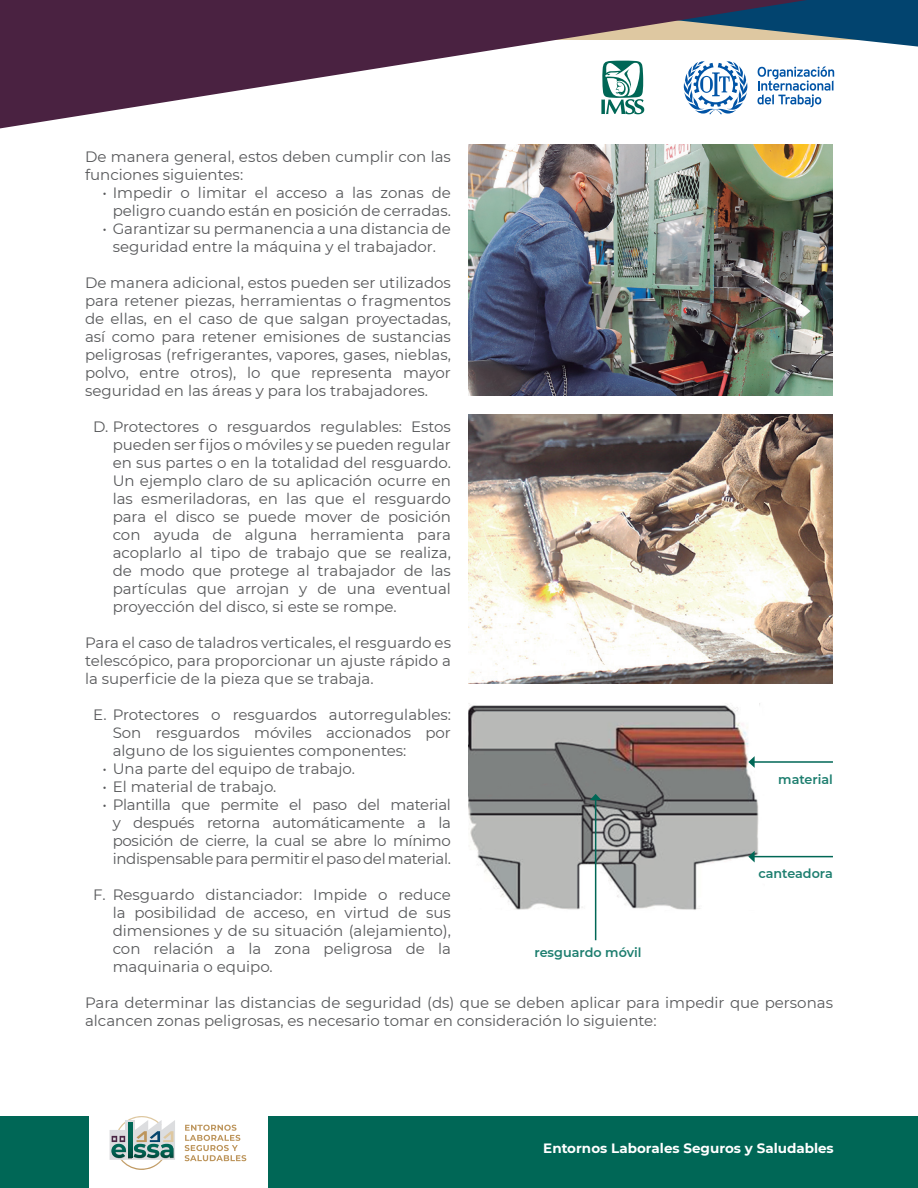
<style>
.page{position:relative;width:918px;height:1188px;background:#fff}
.page>*{position:absolute;margin:0;border:0;box-sizing:border-box;transform-origin:0 0}
.t1{font:15px/18px "Montserrat";color:#57585a;text-align:justify}
.t2{font:700 13.5px "Montserrat";color:#fff}
.t3{font:600 12.75px "Montserrat";color:#1d7e6f}
</style>
<div class="page">
<div style="left:268px;top:1116px;width:650px;height:72px;background:#006756"></div>
<div style="left:0;top:1116px;width:88px;height:72px;background:#006756"></div>
<svg style="left:0;top:0;width:918px;height:129px"></svg>
<svg style="left:185px;top:1125px;width:61px;height:36px"></svg>
<svg style="left:110px;top:1116px;width:65px;height:54px"></svg>
<img style="left:468px;top:145px;width:365px;height:251px">
<img style="left:468px;top:414px;width:365px;height:270px">
<img style="left:468px;top:703px;width:296px;height:215px">
<hr style="left:595px;top:799px;width:1px;height:141px;background:#006756">
<svg style="left:590px;top:794px;width:12px;height:6px"></svg>
<hr style="left:754px;top:761px;width:79px;height:2px;background:#006756">
<svg style="left:748px;top:756px;width:7px;height:12px"></svg>
<hr style="left:754px;top:856px;width:79px;height:1px;background:#006756">
<svg style="left:748px;top:851px;width:7px;height:11px"></svg>
<p class="t1" style="left:85px;top:147px;width:367px">De manera general, estos deben cumplir con las funciones siguientes:</p>
<p class="t1" style="left:102px;top:183px;width:350px;text-align:right">• Impedir o limitar el acceso a las zonas de peligro cuando están en posición de cerradas.</p>
<p class="t1" style="left:102px;top:219px;width:350px;text-align:center">• Garantizar su permanencia a una distancia de seguridad entre la máquina y el trabajador.</p>
<p class="t1" style="left:85px;top:273px;width:367px">De manera adicional, estos pueden ser utilizados para retener piezas, herramientas o fragmentos de ellas, en el caso de que salgan proyectadas, así como para retener emisiones de sustancias peligrosas (refrigerantes, vapores, gases, nieblas, polvo, entre otros), lo que representa mayor seguridad en las áreas y para los trabajadores.</p>
<p class="t1" style="left:113px;top:417px;width:340px;text-indent:-19px">D. Protectores o resguardos regulables: Estos pueden ser fijos o móviles y se pueden regular en sus partes o en la totalidad del resguardo.<br>Un ejemplo claro de su aplicación ocurre en las esmeriladoras, en las que el resguardo para el disco se puede mover de posición con ayuda de alguna herramienta para acoplarlo al tipo de trabajo que se realiza, de modo que protege al trabajador de las partículas que arrojan y de una eventual proyección del disco, si este se rompe.</p>
<p class="t1" style="left:85px;top:633px;width:367px">Para el caso de taladros verticales, el resguardo es telescópico, para proporcionar un ajuste rápido a la superficie de la pieza que se trabaja.</p>
<p class="t1" style="left:113px;top:705px;width:340px;text-indent:-20px">E. Protectores o resguardos autorregulables:<br>Son resguardos móviles accionados por alguno de los siguientes componentes:</p>
<p class="t1" style="left:102px;top:759px;width:254px">• Una parte del equipo de trabajo.</p>
<p class="t1" style="left:102px;top:777px;width:175px">• El material de trabajo.</p>
<p class="t1" style="left:113px;top:795px;width:340px;text-indent:-10px">• Plantilla que permite el paso del material y después retorna automáticamente a la posición de cierre, la cual se abre lo mínimo indispensable para permitir el paso del material.</p>
<p class="t1" style="left:113px;top:885px;width:340px;text-indent:-20px">F. Resguardo distanciador: Impide o reduce la posibilidad de acceso, en virtud de sus dimensiones y de su situación (alejamiento), con relación a la zona peligrosa de la maquinaria o equipo.</p>
<p class="t1" style="left:85px;top:993px;width:749px">Para determinar las distancias de seguridad (ds) que se deben aplicar para impedir que personas alcancen zonas peligrosas, es necesario tomar en consideración lo siguiente:</p>
<p class="t3" style="left:778px;top:771px;width:56px">material</p>
<p class="t3" style="left:758px;top:865px;width:76px">canteadora</p>
<p class="t3" style="left:534px;top:944px;width:108px">resguardo móvil</p>
<p class="t2" style="left:543px;top:1138px;width:292px">Entornos Laborales Seguros y Saludables</p>
</div>
